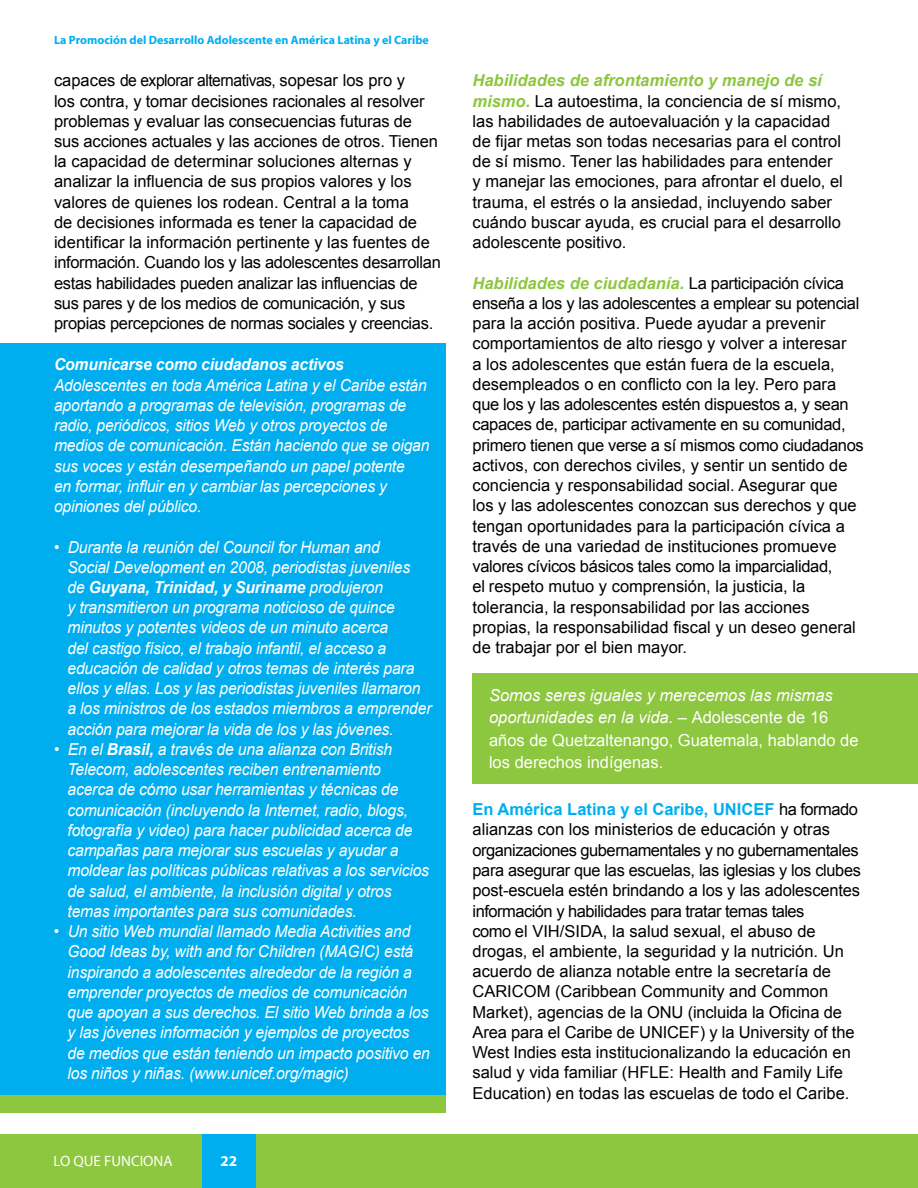
<style>
.page{position:relative;width:918px;height:1188px;background:#fff}
.page>*{position:absolute;margin:0;border:0;box-sizing:border-box;transform-origin:0 0}
.t1{font:16.5px/20.2px "Arial";color:#000}
.t2{font:italic 16.5px/20.2px "Arial";letter-spacing:-.01em;color:#fff;scale:.95 1}
.t3{font:16.5px/22.5px "Arial";color:#fff}
.t4{font:italic 700 16.5px "Arial";letter-spacing:-.01em;color:#fff;scale:.95 1}
.t5{font:15px "Myriad Pro";color:#fff}
.t6{font:700 15px "Myriad Pro";color:#fff}
.t7{font:700 12px "Myriad Pro";color:#00aeef}
.s1{font-weight:700}
.s2{font-weight:700;font-style:italic;color:#8dc63f}
.s3{font-style:italic}
.s4{font-weight:700;color:#00aeef}
</style>
<div class="page">
<div style="left:216px;top:1134px;width:702px;height:54px;background:#8dc63f"></div>
<div style="left:0;top:1134px;width:204px;height:54px;background:#8dc63f"></div>
<div style="left:202px;top:1134px;width:54px;height:54px;background:#00aeef"></div>
<div style="left:0;top:343px;width:446px;height:757px;background:#00aeef"></div>
<div style="left:0;top:1095px;width:446px;height:18px;background:#8dc63f"></div>
<div style="left:472px;top:674px;width:446px;height:110px;background:#8dc63f"></div>
<p class="t7" style="left:54px;top:32px;width:376px">La Promoción del Desarrollo Adolescente en América Latina y el Caribe</p>
<p class="t1" style="left:54px;top:71px;width:388px">capaces de explorar alternativas, sopesar los pro y<br>los contra, y tomar decisiones racionales al resolver problemas y evaluar las consecuencias futuras de sus acciones actuales y las acciones de otros. Tienen la capacidad de determinar soluciones alternas y analizar la influencia de sus propios valores y los valores de quienes los rodean. Central a la toma<br>de decisiones informada es tener la capacidad de identificar la información pertinente y las fuentes de información. Cuando los y las adolescentes desarrollan estas habilidades pueden analizar las influencias de sus pares y de los medios de comunicación, y sus propias percepciones de normas sociales y creencias.</p>
<p class="t4" style="left:54px;top:354px;width:307px">Comunicarse como ciudadanos activos</p>
<p class="t2" style="left:54px;top:375px;width:397px">Adolescentes en toda América Latina y el Caribe están aportando a programas de televisión, programas de radio, periódicos, sitios Web y otros proyectos de medios de comunicación. Están haciendo que se oigan sus voces y están desempeñando un papel potente<br>en formar, influir en y cambiar las percepciones y opiniones del público.</p>
<p class="t2" style="left:67px;top:537px;width:385px;text-indent:-13px">• Durante la reunión del Council for Human and<br>Social Development en 2008, periodistas juveniles<br>de <span class="s1">Guyana, Trinidad, y Suriname</span> produjeron<br>y transmitieron un programa noticioso de quince minutos y potentes videos de un minuto acerca<br>del castigo físico, el trabajo infantil, el acceso a educación de calidad y otros temas de interés para ellos y ellas. Los y las periodistas juveniles llamaron a los ministros de los estados miembros a emprender acción para mejorar la vida de los y las jóvenes.</p>
<p class="t2" style="left:67px;top:739px;width:382px;text-indent:-13px">• En el <span class="s1">Brasil,</span> a través de una alianza con British Telecom, adolescentes reciben entrenamiento acerca de cómo usar herramientas y técnicas de comunicación (incluyendo la Internet, radio, blogs, fotografía y video) para hacer publicidad acerca de campañas para mejorar sus escuelas y ayudar a moldear las políticas públicas relativas a los servicios de salud, el ambiente, la inclusión digital y otros temas importantes para sus comunidades.</p>
<p class="t2" style="left:67px;top:921px;width:383px;text-indent:-13px">• Un sitio Web mundial llamado Media Activities and Good Ideas by, with and for Children (MAGIC) está inspirando a adolescentes alrededor de la región a emprender proyectos de medios de comunicación que apoyan a sus derechos. El sitio Web brinda a los y las jóvenes información y ejemplos de proyectos de medios que están teniendo un impacto positivo en los niños y niñas. (www.unicef.org/magic)</p>
<p class="t5" style="left:54px;top:1151px;width:121px">LO QUE FUNCIONA</p>
<p class="t6" style="left:221px;top:1151px;width:18px">22</p>
<p class="t1" style="left:472px;top:71px;width:372px"><span class="s2">Habilidades de afrontamiento y manejo de sí mismo.</span> La autoestima, la conciencia de sí mismo, las habilidades de autoevaluación y la capacidad de fijar metas son todas necesarias para el control de sí mismo. Tener las habilidades para entender y manejar las emociones, para afrontar el duelo, el trauma, el estrés o la ansiedad, incluyendo saber cuándo buscar ayuda, es crucial para el desarrollo adolescente positivo.</p>
<p class="t1" style="left:472px;top:273px;width:393px"><span class="s2">Habilidades de ciudadanía.</span> La participación cívica enseña a los y las adolescentes a emplear su potencial para la acción positiva. Puede ayudar a prevenir comportamientos de alto riesgo y volver a interesar<br>a los adolescentes que están fuera de la escuela, desempleados o en conflicto con la ley. Pero para que los y las adolescentes estén dispuestos a, y sean capaces de, participar activamente en su comunidad, primero tienen que verse a sí mismos como ciudadanos activos, con derechos civiles, y sentir un sentido de conciencia y responsabilidad social. Asegurar que<br>los y las adolescentes conozcan sus derechos y que tengan oportunidades para la participación cívica a través de una variedad de instituciones promueve valores cívicos básicos tales como la imparcialidad,<br>el respeto mutuo y comprensión, la justicia, la tolerancia, la responsabilidad por las acciones propias, la responsabilidad fiscal y un deseo general de trabajar por el bien mayor.</p>
<p class="t3" style="left:489px;top:684px;width:371px"><span class="s3">Somos seres iguales y merecemos las mismas oportunidades en la vida. –</span> Adolescente de 16 años de Quetzaltenango, Guatemala, hablando de los derechos indígenas.</p>
<p class="t1" style="left:472px;top:799px;width:390px"><span class="s4">En América Latina y el Caribe, UNICEF</span> ha formado alianzas con los ministerios de educación y otras organizaciones gubernamentales y no gubernamentales para asegurar que las escuelas, las iglesias y los clubes post-escuela estén brindando a los y las adolescentes información y habilidades para tratar temas tales<br>como el VIH/SIDA, la salud sexual, el abuso de drogas, el ambiente, la seguridad y la nutrición. Un acuerdo de alianza notable entre la secretaría de CARICOM (Caribbean Community and Common Market), agencias de la ONU (incluida la Oficina de Area para el Caribe de UNICEF) y la University of the West Indies esta institucionalizando la educación en salud y vida familiar (HFLE: Health and Family Life Education) en todas las escuelas de todo el Caribe.</p>
</div>
